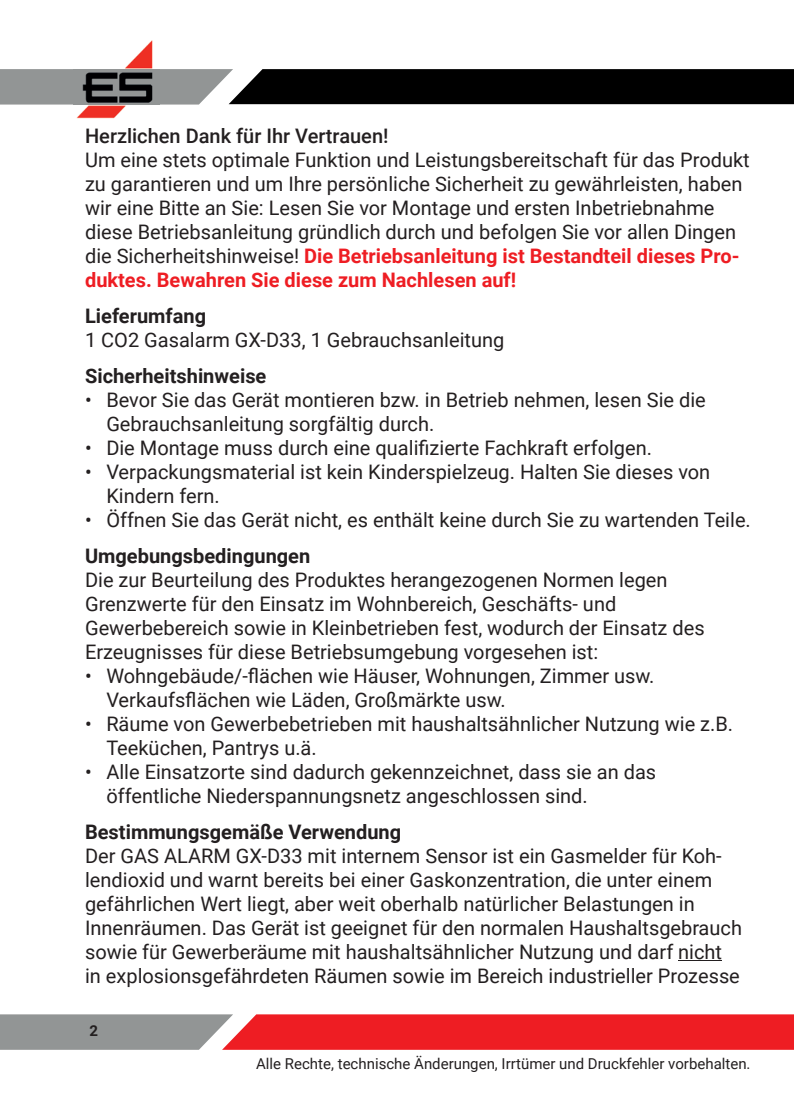
<style>
.page{position:relative;width:794px;height:1120px;background:#fff}
.page>*{position:absolute;margin:0;border:0;box-sizing:border-box;transform-origin:0 0}
.t1{font:20px/24px "Roboto";color:#231f20}
.t2{font:700 20px "Roboto";color:#231f20}
.t3{font:500 20px "Roboto";color:#231f20}
.t4{font:15px "Roboto";color:#231f20}
.t5{font:700 15px "Roboto";color:#231f20}
.s1{font-weight:700;color:#ee1d23}
</style>
<div class="page">
<svg style="left:0;top:69px;width:794px;height:36px;background:#2b2b2b"></svg>
<img style="left:76px;top:40px;width:77px;height:79px">
<img style="left:74px;top:69px;width:86px;height:36px">
<svg style="left:0;top:1014px;width:794px;height:36px;background:#d6474b"></svg>
<hr style="left:678px;top:960px;width:44px;height:1px;background:#231f20">
<p class="t3" style="left:85px;top:121px;width:305px">Herzlichen Dank für Ihr Vertrauen!</p>
<p class="t1" style="left:85px;top:147px;width:666px">Um eine stets optimale Funktion und Leistungsbereitschaft für das Produkt zu garantieren und um Ihre persönliche Sicherheit zu gewährleisten, haben wir eine Bitte an Sie: Lesen Sie vor Montage und ersten Inbetriebnahme diese Betriebsanleitung gründlich durch und befolgen Sie vor allen Dingen die Sicherheitshinweise! <span class="s1">Die Betriebsanleitung ist Bestandteil dieses Pro&shy;duktes. Bewahren Sie diese zum Nachlesen auf!</span></p>
<p class="t2" style="left:85px;top:301px;width:123px">Lieferumfang</p>
<p class="t1" style="left:85px;top:327px;width:421px">1 CO2 Gasalarm GX-D33, 1 Gebrauchsanleitung</p>
<p class="t2" style="left:85px;top:361px;width:183px">Sicherheitshinweise</p>
<p class="t1" style="left:106px;top:387px;width:601px;text-indent:-21px">• Bevor Sie das Gerät montieren bzw. in Betrieb nehmen, lesen Sie die<br>Gebrauchsanleitung sorgfältig durch.</p>
<p class="t1" style="left:85px;top:435px;width:568px">• Die Montage muss durch eine qualifizierte Fachkraft erfolgen.</p>
<p class="t1" style="left:106px;top:459px;width:605px;text-indent:-21px">• Verpackungsmaterial ist kein Kinderspielzeug. Halten Sie dieses von<br>Kindern fern.</p>
<p class="t1" style="left:85px;top:507px;width:667px">• Öffnen Sie das Gerät nicht, es enthält keine durch Sie zu wartenden Teile.</p>
<p class="t2" style="left:85px;top:541px;width:227px">Umgebungsbedingungen</p>
<p class="t1" style="left:85px;top:567px;width:621px">Die zur Beurteilung des Produktes herangezogenen Normen legen Grenzwerte für den Einsatz im Wohnbereich, Geschäfts- und Gewerbebereich sowie in Kleinbetrieben fest, wodurch der Einsatz des Erzeugnisses für diese Betriebsumgebung vorgesehen ist:</p>
<p class="t1" style="left:106px;top:663px;width:550px;text-indent:-21px">• Wohngebäude/-flächen wie Häuser, Wohnungen, Zimmer usw.<br>Verkaufsflächen wie Läden, Großmärkte usw.</p>
<p class="t1" style="left:106px;top:711px;width:628px;text-indent:-21px">• Räume von Gewerbebetrieben mit haushaltsähnlicher Nutzung wie z.B.<br>Teeküchen, Pantrys u.ä.</p>
<p class="t1" style="left:106px;top:759px;width:551px;text-indent:-21px">• Alle Einsatzorte sind dadurch gekennzeichnet, dass sie an das öffentliche Niederspannungsnetz angeschlossen sind.</p>
<p class="t2" style="left:85px;top:817px;width:318px">Bestimmungsgemäße Verwendung</p>
<p class="t1" style="left:85px;top:843px;width:658px">Der GAS ALARM GX-D33 mit internem Sensor ist ein Gasmelder für Koh&shy;lendioxid und warnt bereits bei einer Gaskonzentration, die unter einem gefährlichen Wert liegt, aber weit oberhalb natürlicher Belastungen in Innenräumen. Das Gerät ist geeignet für den normalen Haushaltsgebrauch sowie für Gewerberäume mit haushaltsähnlicher Nutzung und darf nicht in explosionsgefährdeten Räumen sowie im Bereich industrieller Prozesse</p>
<p class="t5" style="left:89px;top:1019px;width:10px">2</p>
<p class="t4" style="left:256px;top:1053px;width:496px">Alle Rechte, technische Änderungen, Irrtümer und Druckfehler vorbehalten.</p>
</div>
